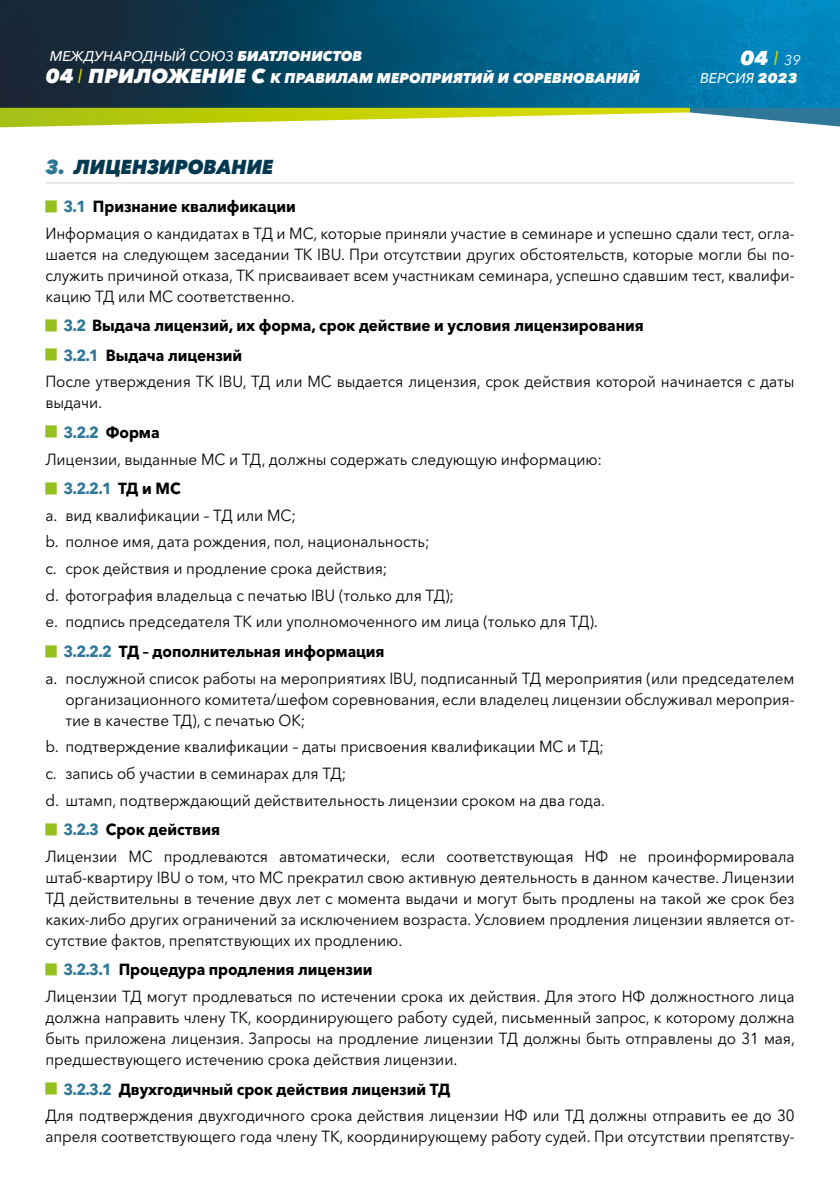
<style>
.page{position:relative;width:840px;height:1191px;background:#fff}
.page>*{position:absolute;margin:0;border:0;box-sizing:border-box;transform-origin:0 0}
.Grundtext{font:italic 800 20px "Avenir Next W1 G";color:#023850;scale:.95 1}
.t1{font:italic 800 20px "Avenir Next W1 G";color:#fff}
.Grundtext-2{font:16px/21px "Avenir Next W1 G";letter-spacing:-.005em;color:#000;text-align:justify;scale:.95 1}
.Grundtext-3{font:700 16px "Avenir Next W1 G";letter-spacing:-.005em;color:#000;scale:.95 1}
.Grundtext-4{font:700 16px "Avenir Next W1 G";letter-spacing:-.005em;color:#2f7798;scale:.95 1}
.t2{font:italic 800 14px/22px "Avenir Next W1 G";letter-spacing:.005em;color:#fff}
.t3{font:italic 500 14px "Avenir Next W1 G";letter-spacing:.005em;color:#fff}
.s1{font-weight:500}
.s2{font-size:20px}
.s3{font-weight:400;font-size:20px;color:#d3d800}
.s4{font-weight:400;color:#d3d800}
.s5{font-weight:400;font-size:14px}
.s6{font-weight:800}
.s7{color:#2f7798}
.s8{color:#000}
</style>
<div class="page">
<img style="left:0;top:0;width:839px;height:108px">
<svg style="left:0;top:108px;width:839px;height:20px"></svg>
<hr style="left:45px;top:182px;width:749px;height:1px;background:#d5d6de">
<p class="t2" style="left:46px;top:45px;width:595px"><span class="s1">MЕЖДУНАРОДНЫЙ СОЮЗ</span> БИАТЛОНИСТОВ<br><span class="s2">04</span> <span class="s3">I</span> <span class="s2">ПРИЛОЖЕНИЕ C</span> К ПРАВИЛАМ МЕРОПРИЯТИЙ И СОРЕВНОВАНИЙ</p>
<p class="t1" style="left:740px;top:46px;width:61px">04 <span class="s4">I</span> <span class="s5">39</span></p>
<p class="t3" style="left:699px;top:70px;width:99px">ВЕРСИЯ <span class="s6">2023</span></p>
<p class="Grundtext" style="left:45px;top:154px;width:241px"><span class="s7">3.</span> ЛИЦЕНЗИРОВАНИЕ</p>
<p class="Grundtext-3" style="left:63px;top:196px;width:246px"><span class="s7">3.1</span> Признание квалификации</p>
<p class="Grundtext-2" style="left:45px;top:222px;width:789px">Информация о кандидатах в ТД и МС, которые приняли участие в семинаре и успешно сдали тест, огла&shy;шается на следующем заседании ТК IBU. При отсутствии других обстоятельств, которые могли бы по&shy;служить причиной отказа, ТК присваивает всем участникам семинара, успешно сдавшим тест, квалифи&shy;кацию ТД или МC соответственно.</p>
<p class="Grundtext-3" style="left:63px;top:316px;width:612px"><span class="s7">3.2</span> Выдача лицензий, их форма, срок действие и условия лицензирования</p>
<p class="Grundtext-3" style="left:63px;top:345px;width:189px"><span class="s7">3.2.1</span> Выдача лицензий</p>
<p class="Grundtext-2" style="left:45px;top:371px;width:789px">После утверждения ТК IBU, ТД или МС выдается лицензия, срок действия которой начинается с даты выдачи.</p>
<p class="Grundtext-4" style="left:63px;top:422px;width:103px">3.2.2 <span class="s8">Форма</span></p>
<p class="Grundtext-2" style="left:45px;top:448px;width:587px">Лицензии, выданные МС и ТД, должны содержать следующую информацию:</p>
<p class="Grundtext-4" style="left:63px;top:478px;width:125px">3.2.2.1 <span class="s8">ТД и МС</span></p>
<p class="Grundtext-2" style="left:45px;top:505px;width:265px">a. вид квалификации – ТД или МС;</p>
<p class="Grundtext-2" style="left:45px;top:531px;width:406px">b. полное имя, дата рождения, пол, национальность;</p>
<p class="Grundtext-2" style="left:45px;top:558px;width:361px">c. срок действия и продление срока действия;</p>
<p class="Grundtext-2" style="left:45px;top:585px;width:431px">d. фотография владельца с печатью IBU (только для ТД);</p>
<p class="Grundtext-2" style="left:45px;top:611px;width:582px">e. подпись председателя ТК или уполномоченного им лица (только для ТД).</p>
<p class="Grundtext-3" style="left:63px;top:641px;width:339px"><span class="s7">3.2.2.2</span> ТД – дополнительная информация</p>
<p class="Grundtext-2" style="left:65px;top:667px;width:768px;text-indent:-20px">a. послужной список работы на мероприятиях IBU, подписанный ТД мероприятия (или председателем организационного комитета/шефом соревнования, если владелец лицензии обслуживал мероприя&shy;тие в качестве ТД), с печатью ОК;</p>
<p class="Grundtext-2" style="left:45px;top:736px;width:589px">b. подтверждение квалификации – даты присвоения квалификации МС и ТД;</p>
<p class="Grundtext-2" style="left:45px;top:763px;width:318px">c. запись об участии в семинарах для ТД;</p>
<p class="Grundtext-2" style="left:45px;top:789px;width:590px">d. штамп, подтверждающий действительность лицензии сроком на два года.</p>
<p class="Grundtext-3" style="left:63px;top:820px;width:166px"><span class="s7">3.2.3</span> Срок действия</p>
<p class="Grundtext-2" style="left:45px;top:846px;width:789px">Лицензии МС продлеваются автоматически, если соответствующая НФ не проинформировала штаб-квартиру IBU о том, что МС прекратил свою активную деятельность в данном качестве. Лицензии ТД действительны в течение двух лет с момента выдачи и могут быть продлены на такой же срок без каких-либо других ограничений за исключением возраста. Условием продления лицензии является от&shy;сутствие фактов, препятствующих их продлению.</p>
<p class="Grundtext-3" style="left:63px;top:960px;width:326px"><span class="s7">3.2.3.1</span> Процедура продления лицензии</p>
<p class="Grundtext-2" style="left:45px;top:986px;width:790px">Лицензии ТД могут продлеваться по истечении срока их действия. Для этого НФ должностного лица должна направить члену ТК, координирующего работу судей, письменный запрос, к которому должна быть приложена лицензия. Запросы на продление лицензии ТД должны быть отправлены до 31 мая, предшествующего истечению срока действия лицензии.</p>
<p class="Grundtext-3" style="left:63px;top:1079px;width:408px"><span class="s7">3.2.3.2</span> Двухгодичный срок действия лицензий ТД</p>
<p class="Grundtext-2" style="left:45px;top:1105px;width:789px">Для подтверждения двухгодичного срока действия лицензии НФ или ТД должны отправить ее до 30 апреля соответствующего года члену ТК, координирующему работу судей. При отсутствии препятству-</p>
</div>
